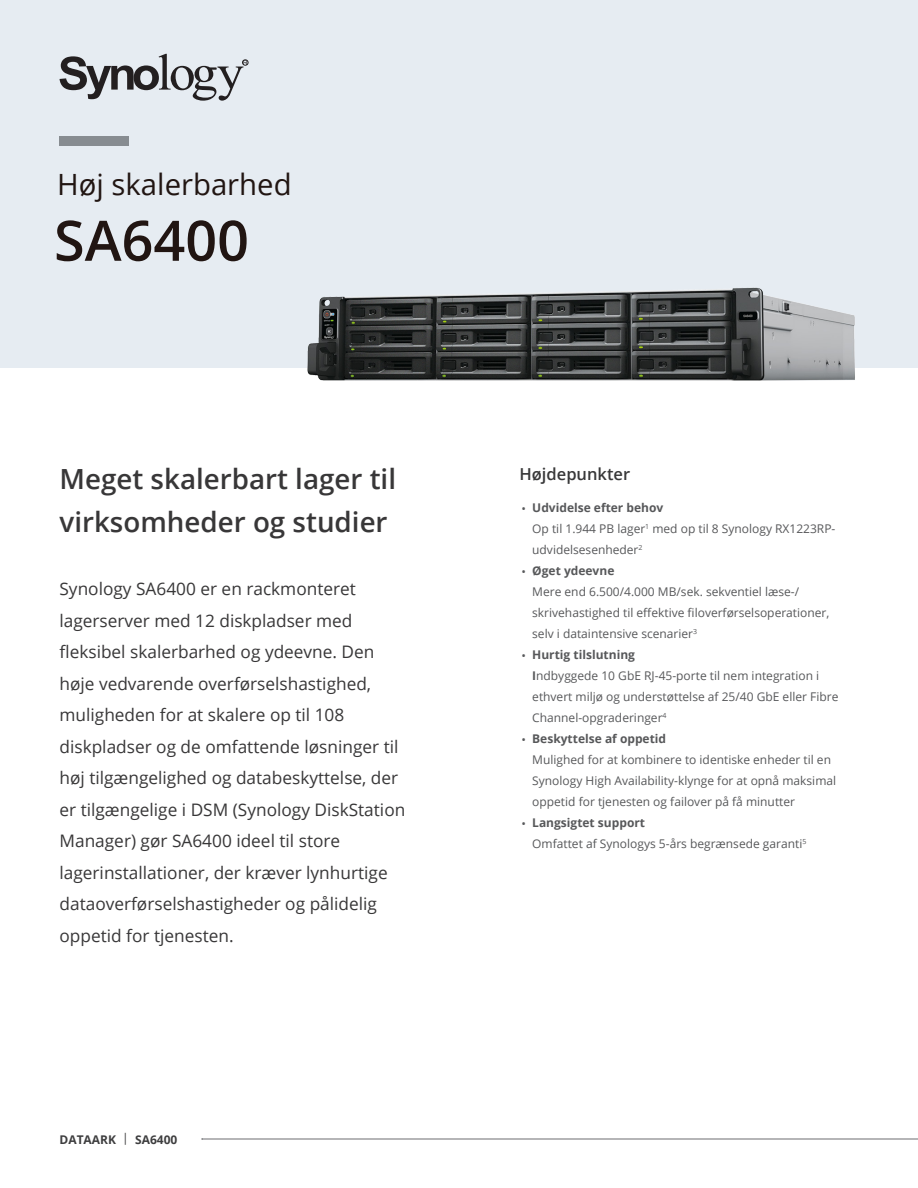
<style>
.page{position:relative;width:918px;height:1188px;background:#fff}
.page>*{position:absolute;margin:0;border:0;box-sizing:border-box;transform-origin:0 0}
.Model_Name{font:600 55.8px "Open Sans";color:#211512}
.Product_Type{font:29.25px "Open Sans";color:#211512}
.Introduction_Title{font:600 27.75px/43.5px "Open Sans";color:#383738}
.Introduction{font:17.25px/31.5px "Open Sans";color:#383738}
.Selling_Title{font:600 16.5px "Open Sans";color:#383839}
.Selling_Points{font:12px/21px "Open Sans";color:#57585a}
.t1{font:700 12px "Open Sans";color:#57585a}
.t2{font:700 12px "Open Sans";color:#3e3e3f}
.s1{font-weight:400}
.s2{font-weight:700}
</style>
<div class="page">
<div style="left:0;top:0;width:918px;height:368px;background:#e6ecf2"></div>
<div style="left:60px;top:136px;width:69px;height:10px;background:#878c91"></div>
<svg style="left:60px;top:54px;width:188px;height:47px"></svg>
<hr style="left:202px;top:1139px;width:716px;height:1px;background:#6c6d70">
<img style="left:307px;top:287px;width:548px;height:94px">
<p class="Product_Type" style="left:57px;top:165px;width:236px">Høj skalerbarhed</p>
<p class="Model_Name" style="left:54px;top:202px;width:197px">SA6400</p>
<p class="Introduction_Title" style="left:60px;top:457px;width:338px">Meget skalerbart lager til virksomheder og studier</p>
<p class="Introduction" style="left:60px;top:573px;width:347px">Synology SA6400 er en rackmonteret lagerserver med 12 diskpladser med fleksibel skalerbarhed og ydeevne. Den høje vedvarende overførselshastighed, muligheden for at skalere op til 108 diskpladser og de omfattende løsninger til høj tilgængelighed og databeskyttelse, der er tilgængelige i DSM (Synology DiskStation Manager) gør SA6400 ideel til store lagerinstallationer, der kræver lynhurtige dataoverførselshastigheder og pålidelig oppetid for tjenesten.</p>
<p class="t2" style="left:60px;top:1131px;width:119px">DATAARK <span class="s1">|</span> SA6400</p>
<p class="Selling_Title" style="left:520px;top:463px;width:112px">Højdepunkter</p>
<p class="t1" style="left:522px;top:499px;width:143px"><span class="s1">•</span> Udvidelse efter behov</p>
<p class="Selling_Points" style="left:532px;top:517px;width:305px">Op til 1.944 PB lager<sup>1</sup> med op til 8 Synology RX1223RP&shy;udvidelsesenheder<sup>2</sup></p>
<p class="t1" style="left:522px;top:562px;width:94px"><span class="s1">•</span> Øget ydeevne</p>
<p class="Selling_Points" style="left:532px;top:580px;width:299px">Mere end 6.500/4.000 MB/sek. sekventiel læse-/ skrivehastighed til effektive filoverførselsoperationer, selv i dataintensive scenarier<sup>3</sup></p>
<p class="Selling_Points" style="left:532px;top:643px;width:308px;text-indent:-11px">• <span class="s2">Hurtig tilslutning<br>I</span>ndbyggede 10 GbE RJ-45-porte til nem integration i ethvert miljø og understøttelse af 25/40 GbE eller Fibre Channel-opgraderinger<sup>4</sup></p>
<p class="t1" style="left:522px;top:730px;width:146px"><span class="s1">•</span> Beskyttelse af oppetid</p>
<p class="Selling_Points" style="left:532px;top:748px;width:305px">Mulighed for at kombinere to identiske enheder til en<br>Synology High Availability-klynge for at opnå maksimal oppetid for tjenesten og failover på få minutter</p>
<p class="t1" style="left:522px;top:814px;width:125px"><span class="s1">•</span> Langsigtet support</p>
<p class="Selling_Points" style="left:532px;top:832px;width:276px">Omfattet af Synologys 5-års begrænsede garanti<sup>5</sup></p>
</div>
